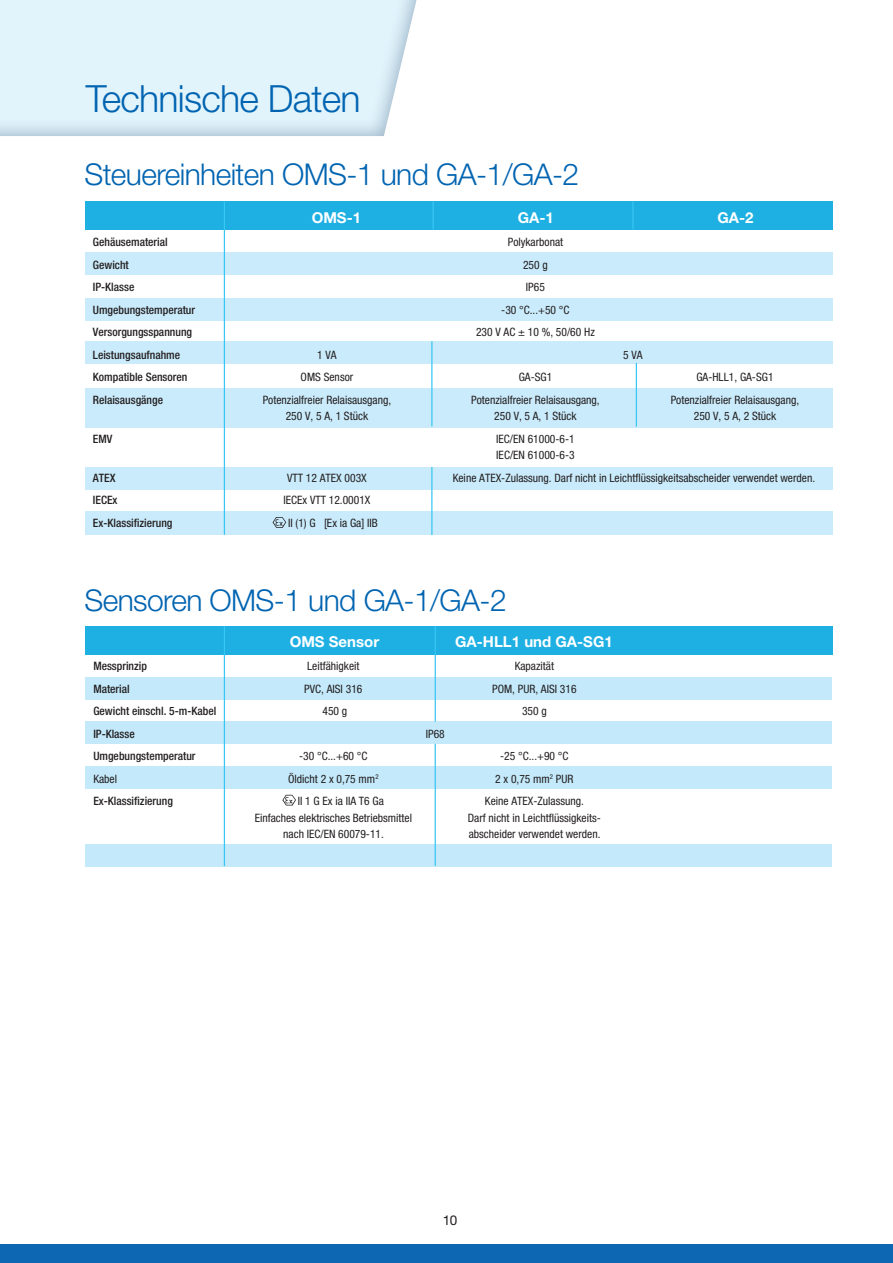
<style>
.page{position:relative;width:893px;height:1263px;background:#fff}
.page>*{position:absolute;margin:0;border:0;box-sizing:border-box;transform-origin:0 0}
.t1{font:300 37.5px "Helvetica Neue";letter-spacing:-.02em;color:#0164b1}
.t2{font:300 30px "Helvetica Neue";letter-spacing:-.02em;color:#0164b1}
.t3{font:700 15px "Helvetica Neue";color:#fff}
.t4{font:13.5px "Helvetica Neue";color:#231f20}
.t5{font:condensed 11.55px/16.5px "Helvetica Neue";color:#231f20}
.t6{font:500 condensed 11.55px "Helvetica Neue";color:#231f20}
</style>
<div class="page">
<div style="left:0;top:1244px;width:893px;height:19px;background:#0d67b3"></div>
<div style="left:0;top:0;width:426px;height:137px;background:#9faebe;opacity:.75"></div>
<div style="left:85px;top:201px;width:748px;height:29px;background:#1eb0e3"></div>
<div style="left:85px;top:253px;width:748px;height:22px;background:#caebfb"></div>
<div style="left:85px;top:298px;width:748px;height:22px;background:#caebfb"></div>
<div style="left:85px;top:341px;width:748px;height:22px;background:#caebfb"></div>
<div style="left:85px;top:388px;width:748px;height:39px;background:#caebfb"></div>
<div style="left:85px;top:467px;width:748px;height:22px;background:#caebfb"></div>
<div style="left:85px;top:512px;width:748px;height:23px;background:#caebfb"></div>
<hr style="left:224px;top:201px;width:1px;height:334px;background:#38c6f4">
<svg style="left:433px;top:202px;width:1px;height:27px"></svg>
<hr style="left:431px;top:341px;width:1px;height:85px;background:#38c6f4">
<hr style="left:431px;top:467px;width:1px;height:68px;background:#38c6f4">
<hr style="left:632px;top:201px;width:2px;height:28px;background:#38c6f4">
<hr style="left:636px;top:363px;width:1px;height:64px;background:#38c6f4">
<svg style="left:273px;top:517px;width:13px;height:11px"></svg>
<div style="left:85px;top:626px;width:748px;height:28px;background:#1eb0e3"></div>
<div style="left:85px;top:677px;width:747px;height:22px;background:#c3e9fa"></div>
<div style="left:85px;top:722px;width:747px;height:22px;background:#c3e9fa"></div>
<div style="left:85px;top:766px;width:747px;height:22px;background:#c3e9fa"></div>
<div style="left:85px;top:844px;width:747px;height:22px;background:#c3e9fa"></div>
<hr style="left:224px;top:626px;width:1px;height:240px;background:#38c6f4">
<hr style="left:435px;top:626px;width:1px;height:95px;background:#38c6f4">
<hr style="left:435px;top:744px;width:1px;height:122px;background:#38c6f4">
<svg style="left:282px;top:795px;width:14px;height:10px"></svg>
<h1 class="t1" style="left:86px;top:75px;width:276px">Technische Daten</h1>
<h2 class="t2" style="left:84px;top:156px;width:496px">Steuereinheiten OMS-1 und GA-1/GA-2</h2>
<p class="t3" style="left:312px;top:208px;width:51px">OMS-1</p>
<p class="t3" style="left:518px;top:208px;width:38px">GA-1</p>
<p class="t3" style="left:717px;top:208px;width:38px">GA-2</p>
<p class="t6" style="left:93px;top:235px;width:76px">Gehäusematerial</p>
<p class="t5" style="left:508px;top:234px;width:57px">Polykarbonat</p>
<p class="t6" style="left:93px;top:258px;width:37px">Gewicht</p>
<p class="t5" style="left:523px;top:256px;width:26px">250 g</p>
<p class="t6" style="left:93px;top:280px;width:43px">IP-Klasse</p>
<p class="t5" style="left:526px;top:279px;width:20px">IP65</p>
<p class="t6" style="left:93px;top:303px;width:104px">Umgebungstemperatur</p>
<p class="t5" style="left:501px;top:301px;width:70px">-30 °C...+50 °C</p>
<p class="t6" style="left:93px;top:325px;width:101px">Versorgungsspannung</p>
<p class="t5" style="left:476px;top:324px;width:120px">230 V AC ± 10 %, 50/60 Hz</p>
<p class="t6" style="left:93px;top:348px;width:89px">Leistungsaufnahme</p>
<p class="t5" style="left:317px;top:346px;width:21px">1 VA</p>
<p class="t5" style="left:623px;top:346px;width:21px">5 VA</p>
<p class="t6" style="left:93px;top:370px;width:96px">Kompatible Sensoren</p>
<p class="t5" style="left:301px;top:369px;width:54px">OMS Sensor</p>
<p class="t5" style="left:519px;top:369px;width:35px">GA-SG1</p>
<p class="t5" style="left:696px;top:369px;width:79px">GA-HLL1, GA-SG1</p>
<p class="t6" style="left:93px;top:393px;width:72px">Relaisausgänge</p>
<p class="t5" style="left:263px;top:391px;width:130px">Potenzialfreier Relaisausgang,</p>
<p class="t5" style="left:471px;top:391px;width:130px">Potenzialfreier Relaisausgang,</p>
<p class="t5" style="left:671px;top:391px;width:130px">Potenzialfreier Relaisausgang,</p>
<p class="t5" style="left:286px;top:408px;width:84px">250 V, 5 A, 1 Stück</p>
<p class="t5" style="left:494px;top:408px;width:84px">250 V, 5 A, 1 Stück</p>
<p class="t5" style="left:694px;top:408px;width:84px">250 V, 5 A, 2 Stück</p>
<p class="t6" style="left:93px;top:432px;width:21px">EMV</p>
<p class="t5" style="left:496px;top:430px;width:80px">IEC/EN 61000-6-1<br>IEC/EN 61000-6-3</p>
<p class="t6" style="left:93px;top:471px;width:24px">ATEX</p>
<p class="t5" style="left:287px;top:469px;width:81px">VTT 12 ATEX 003X</p>
<p class="t5" style="left:453px;top:469px;width:364px">Keine ATEX-Zulassung. Darf nicht in Leichtflüssigkeitsabscheider verwendet werden.</p>
<p class="t6" style="left:93px;top:493px;width:26px">IECEx</p>
<p class="t5" style="left:284px;top:492px;width:88px">IECEx VTT 12.0001X</p>
<p class="t6" style="left:93px;top:516px;width:81px">Ex-Klassifizierung</p>
<p class="t5" style="left:288px;top:514px;width:91px">II (1) G [Ex ia Ga] IIB</p>
<h2 class="t2" style="left:84px;top:582px;width:424px">Sensoren OMS-1 und GA-1/GA-2</h2>
<p class="t3" style="left:290px;top:633px;width:91px">OMS Sensor</p>
<p class="t3" style="left:455px;top:633px;width:159px">GA-HLL1 und GA-SG1</p>
<p class="t6" style="left:93px;top:659px;width:55px">Messprinzip</p>
<p class="t5" style="left:307px;top:658px;width:54px">Leitfähigkeit</p>
<p class="t5" style="left:515px;top:658px;width:41px">Kapazität</p>
<p class="t6" style="left:93px;top:682px;width:38px">Material</p>
<p class="t5" style="left:304px;top:680px;width:60px">PVC, AISI 316</p>
<p class="t5" style="left:492px;top:680px;width:86px">POM, PUR, AISI 316</p>
<p class="t6" style="left:93px;top:704px;width:124px">Gewicht einschl. 5-m-Kabel</p>
<p class="t5" style="left:322px;top:703px;width:26px">450 g</p>
<p class="t5" style="left:522px;top:703px;width:26px">350 g</p>
<p class="t6" style="left:93px;top:727px;width:43px">IP-Klasse</p>
<p class="t5" style="left:426px;top:725px;width:20px">IP68</p>
<p class="t6" style="left:93px;top:749px;width:104px">Umgebungstemperatur</p>
<p class="t5" style="left:299px;top:748px;width:70px">-30 °C...+60 °C</p>
<p class="t5" style="left:500px;top:748px;width:70px">-25 °C...+90 °C</p>
<p class="t5" style="left:93px;top:770px;width:25px">Kabel</p>
<p class="t5" style="left:288px;top:770px;width:92px">Öldicht 2 x 0,75 mm<sup>2</sup></p>
<p class="t5" style="left:495px;top:770px;width:80px">2 x 0,75 mm<sup>2</sup> PUR</p>
<p class="t6" style="left:93px;top:794px;width:81px">Ex-Klassifizierung</p>
<p class="t5" style="left:298px;top:793px;width:88px">II 1 G Ex ia IIA T6 Ga</p>
<p class="t5" style="left:485px;top:793px;width:100px">Keine ATEX-Zulassung.</p>
<p class="t5" style="left:255px;top:809px;width:159px">Einfaches elektrisches Betriebsmittel</p>
<p class="t5" style="left:468px;top:809px;width:134px">Darf nicht in Leichtflüssigkeits-</p>
<p class="t5" style="left:283px;top:826px;width:102px">nach IEC/EN 60079-11.</p>
<p class="t5" style="left:469px;top:826px;width:133px">abscheider verwendet werden.</p>
<p class="t4" style="left:443px;top:1212px;width:16px">10</p>
</div>
